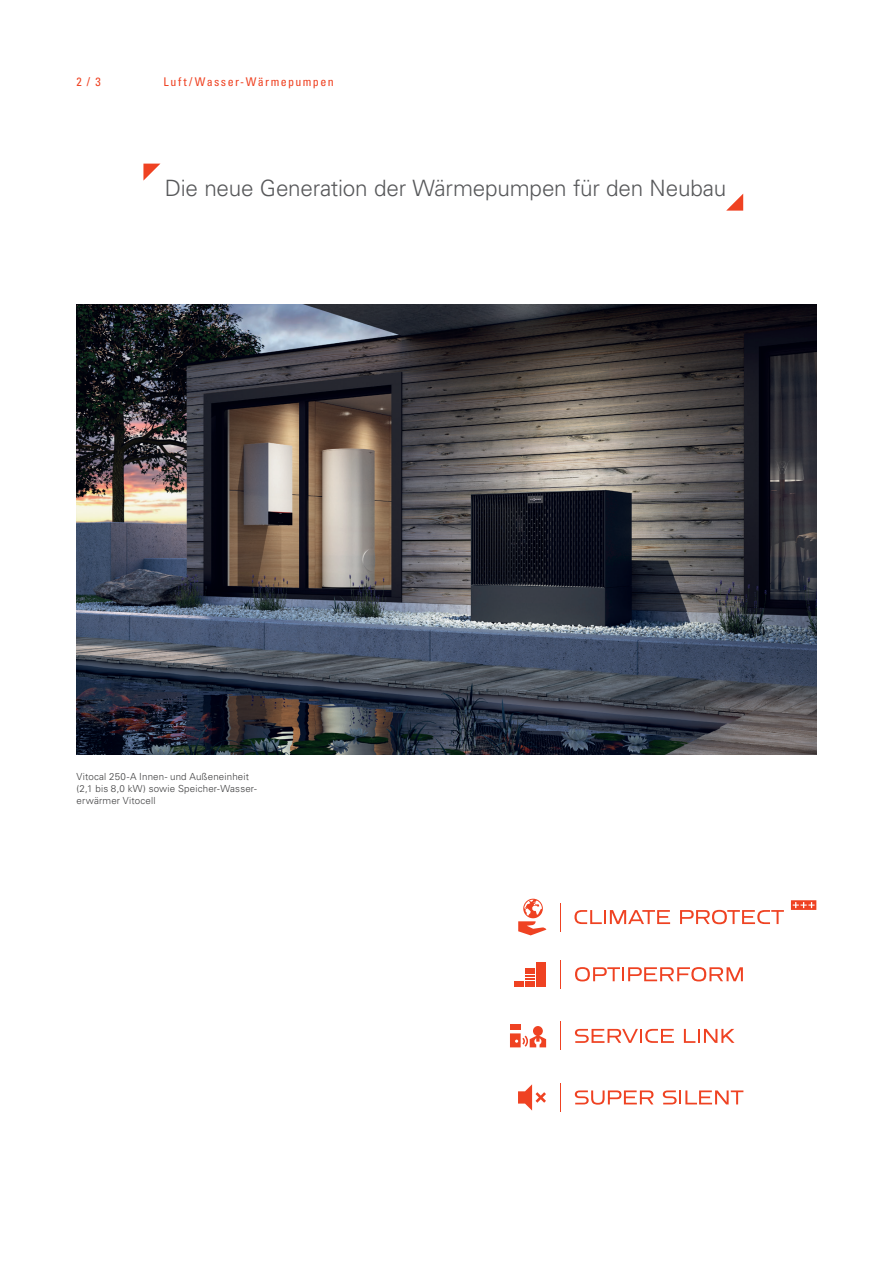
<style>
.page{position:relative;width:893px;height:1263px;background:#fff}
.page>*{position:absolute;margin:0;border:0;box-sizing:border-box;transform-origin:0 0}
.t1{font:300 22.5px "Univers LTCYR 45";letter-spacing:-.01em;color:#57585a}
.t2{font:condensed 12px "Univers LTCYR 57";letter-spacing:.115em;color:#ef4222}
.t3{font:300 9.75px/12px "Univers LTCYR 45";letter-spacing:.015em;color:#3e3e3f}
</style>
<div class="page">
<img style="left:77px;top:305px;width:739px;height:450px">
<svg style="left:574px;top:910px;width:96px;height:14px"></svg>
<svg style="left:680px;top:910px;width:104px;height:14px"></svg>
<svg style="left:518px;top:899px;width:28px;height:36px"></svg>
<svg style="left:791px;top:900px;width:25px;height:10px"></svg>
<svg style="left:560px;top:960px;width:1px;height:28px"></svg>
<svg style="left:575px;top:967px;width:168px;height:14px"></svg>
<div style="left:515px;top:981px;width:9px;height:5px;background:#ef4222"></div>
<div style="left:526px;top:981px;width:9px;height:5px;background:#ef4222"></div>
<div style="left:526px;top:968px;width:9px;height:5px;background:#ef4222"></div>
<svg style="left:526px;top:975px;width:9px;height:5px"></svg>
<div style="left:537px;top:962px;width:9px;height:24px;background:#ef4222"></div>
<svg style="left:560px;top:1022px;width:1px;height:28px"></svg>
<svg style="left:575px;top:1029px;width:99px;height:14px"></svg>
<svg style="left:684px;top:1029px;width:50px;height:14px"></svg>
<div style="left:510px;top:1024px;width:11px;height:6px;background:#ef4222"></div>
<svg style="left:510px;top:1026px;width:36px;height:21px"></svg>
<svg style="left:560px;top:1083px;width:1px;height:28px"></svg>
<svg style="left:575px;top:1090px;width:78px;height:15px"></svg>
<svg style="left:663px;top:1090px;width:80px;height:14px"></svg>
<svg style="left:518px;top:1084px;width:28px;height:26px"></svg>
<svg style="left:143px;top:164px;width:17px;height:17px"></svg>
<svg style="left:726px;top:194px;width:17px;height:17px"></svg>
<svg style="left:560px;top:903px;width:1px;height:28px"></svg>
<p class="t2" style="left:77px;top:75px;width:26px">2 / 3</p>
<p class="t2" style="left:164px;top:75px;width:172px">Luft/Wasser-Wärmepumpen</p>
<h1 class="t1" style="left:165px;top:180px;width:563px">Die neue Generation der Wärmepumpen für den Neubau</h1>
<p class="t3" style="left:77px;top:771px;width:182px">Vitocal 250-A Innen- und Außeneinheit (2,1 bis 8,0 kW) sowie Speicher-Wasser&shy;erwärmer Vitocell</p>
</div>
